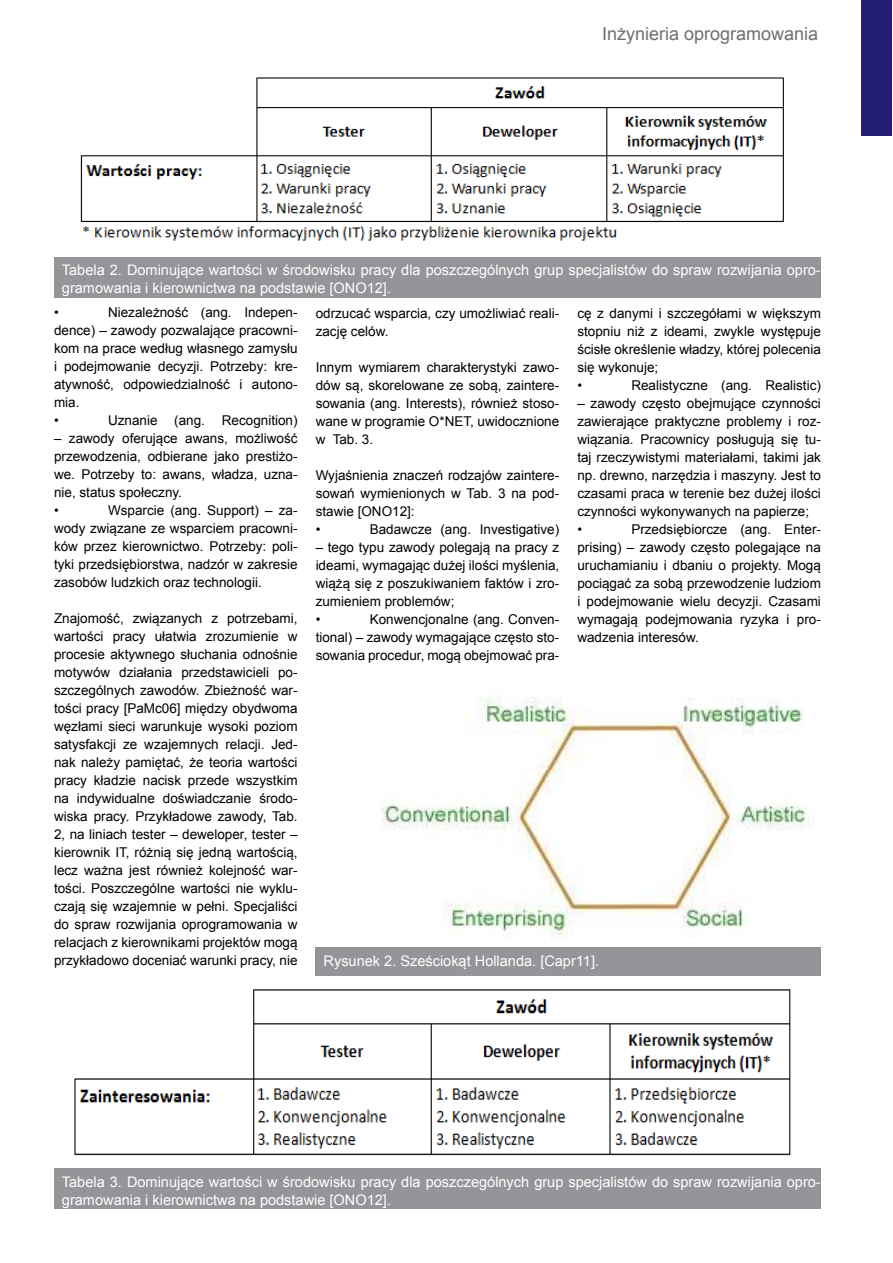
<style>
.page{position:relative;width:893px;height:1263px;background:#fff}
.page>*{position:absolute;margin:0;border:0;box-sizing:border-box;transform-origin:0 0}
.t1{font:18px "Arial";color:#6d6f71}
.t2{font:14.55px/18px "Arial";color:#fff}
.t3{font:13.5px/18px "Arial";color:#000}
</style>
<div class="page">
<div style="left:861px;top:0;width:31px;height:136px;background:#221f72"></div>
<div style="left:54px;top:257px;width:767px;height:40px;background:#939598"></div>
<img style="left:80px;top:77px;width:704px;height:164px">
<div style="left:54px;top:1169px;width:767px;height:40px;background:#939598"></div>
<img style="left:74px;top:989px;width:717px;height:167px">
<img style="left:382px;top:697px;width:427px;height:240px">
<div style="left:316px;top:947px;width:505px;height:29px;background:#939598"></div>
<h1 class="t1" style="left:602px;top:22px;width:218px">Inżynieria oprogramowania</h1>
<p class="t2" style="left:62px;top:261px;width:760px">Tabela 2. Dominujące wartości w środowisku pracy dla poszczególnych grup specjalistów do spraw rozwijania opro&shy;gramowania i kierownictwa na podstawie [ONO12].</p>
<p class="t3" style="left:54px;top:304px;width:245px;text-indent:54px">Niezależność (ang. Indepen&shy;dence) – zawody pozwalające pracowni&shy;kom na prace według własnego zamysłu i podejmowanie decyzji. Potrzeby: kre&shy;atywność, odpowiedzialność i autono&shy;mia.<br>•</p>
<p class="t3" style="left:54px;top:304px;width:6px">•</p>
<p class="t3" style="left:108px;top:412px;width:191px">Uznanie (ang. Recognition)</p>
<p class="t3" style="left:54px;top:430px;width:245px">– zawody oferujące awans, możliwość przewodzenia, odbierane jako prestiżo&shy;we. Potrzeby to: awans, władza, uzna&shy;nie, status społeczny.<br>•</p>
<p class="t3" style="left:54px;top:502px;width:245px;text-align:justify;text-indent:54px">Wsparcie (ang. Support) – za&shy;wody związane ze wsparciem pracowni&shy;ków przez kierownictwo. Potrzeby: poli&shy;tyki przedsiębiorstwa, nadzór w zakresie zasobów ludzkich oraz technologii.</p>
<p class="t3" style="left:54px;top:610px;width:245px;text-align:justify">Znajomość, związanych z potrzebami, wartości pracy ułatwia zrozumienie w procesie aktywnego słuchania odnośnie motywów działania przedstawicieli po&shy;szczególnych zawodów. Zbieżność war&shy;tości pracy [PaMc06] między obydwoma węzłami sieci warunkuje wysoki poziom satysfakcji ze wzajemnych relacji. Jed&shy;nak należy pamiętać, że teoria wartości pracy kładzie nacisk przede wszystkim na indywidualne doświadczanie środo&shy;wiska pracy. Przykładowe zawody, Tab.<br>2, na liniach tester – deweloper, tester – kierownik IT, różnią się jedną wartością, lecz ważna jest również kolejność war&shy;tości. Poszczególne wartości nie wyklu&shy;czają się wzajemnie w pełni. Specjaliści do spraw rozwijania oprogramowania w relacjach z kierownikami projektów mogą przykładowo doceniać warunki pracy, nie</p>
<p class="t3" style="left:316px;top:305px;width:245px">odrzucać wsparcia, czy umożliwiać reali&shy;zację celów.</p>
<p class="t3" style="left:316px;top:359px;width:245px;text-align:justify">Innym wymiarem charakterystyki zawo&shy;dów są, skorelowane ze sobą, zaintere&shy;sowania (ang. Interests), również stoso&shy;wane w programie O*NET, uwidocznione w Tab. 3.</p>
<p class="t3" style="left:316px;top:467px;width:245px">Wyjaśnienia znaczeń rodzajów zaintere&shy;sowań wymienionych w Tab. 3 na pod&shy;stawie [ONO12]:<br>•</p>
<p class="t3" style="left:370px;top:521px;width:191px">Badawcze (ang. Investigative)</p>
<p class="t3" style="left:316px;top:539px;width:245px">– tego typu zawody polegają na pracy z ideami, wymagając dużej ilości myślenia, wiążą się z poszukiwaniem faktów i zro&shy;zumieniem problemów;<br>•</p>
<p class="t3" style="left:316px;top:611px;width:245px;text-align:justify;text-indent:54px">Konwencjonalne (ang. Conven&shy;tional) – zawody wymagające często sto&shy;sowania procedur, mogą obejmować pra-</p>
<p class="t3" style="left:577px;top:305px;width:245px">cę z danymi i szczegółami w większym stopniu niż z ideami, zwykle występuje ścisłe określenie władzy, której polecenia się wykonuje;<br>•</p>
<p class="t3" style="left:631px;top:377px;width:191px">Realistyczne (ang. Realistic)</p>
<p class="t3" style="left:577px;top:395px;width:245px">– zawody często obejmujące czynności zawierające praktyczne problemy i roz&shy;wiązania. Pracownicy posługują się tu&shy;taj rzeczywistymi materiałami, takimi jak np. drewno, narzędzia i maszyny. Jest to czasami praca w terenie bez dużej ilości czynności wykonywanych na papierze;<br>•</p>
<p class="t3" style="left:577px;top:521px;width:245px;text-align:justify;text-indent:54px">Przedsiębiorcze (ang. Enter&shy;prising) – zawody często polegające na uruchamianiu i dbaniu o projekty. Mogą pociągać za sobą przewodzenie ludziom i podejmowanie wielu decyzji. Czasami wymagają podejmowania ryzyka i pro&shy;wadzenia interesów.</p>
<p class="t2" style="left:324px;top:952px;width:277px">Rysunek 2. Sześciokąt Hollanda. [Capr11].</p>
<p class="t2" style="left:62px;top:1173px;width:760px">Tabela 3. Dominujące wartości w środowisku pracy dla poszczególnych grup specjalistów do spraw rozwijania opro&shy;gramowania i kierownictwa na podstawie [ONO12].</p>
</div>
